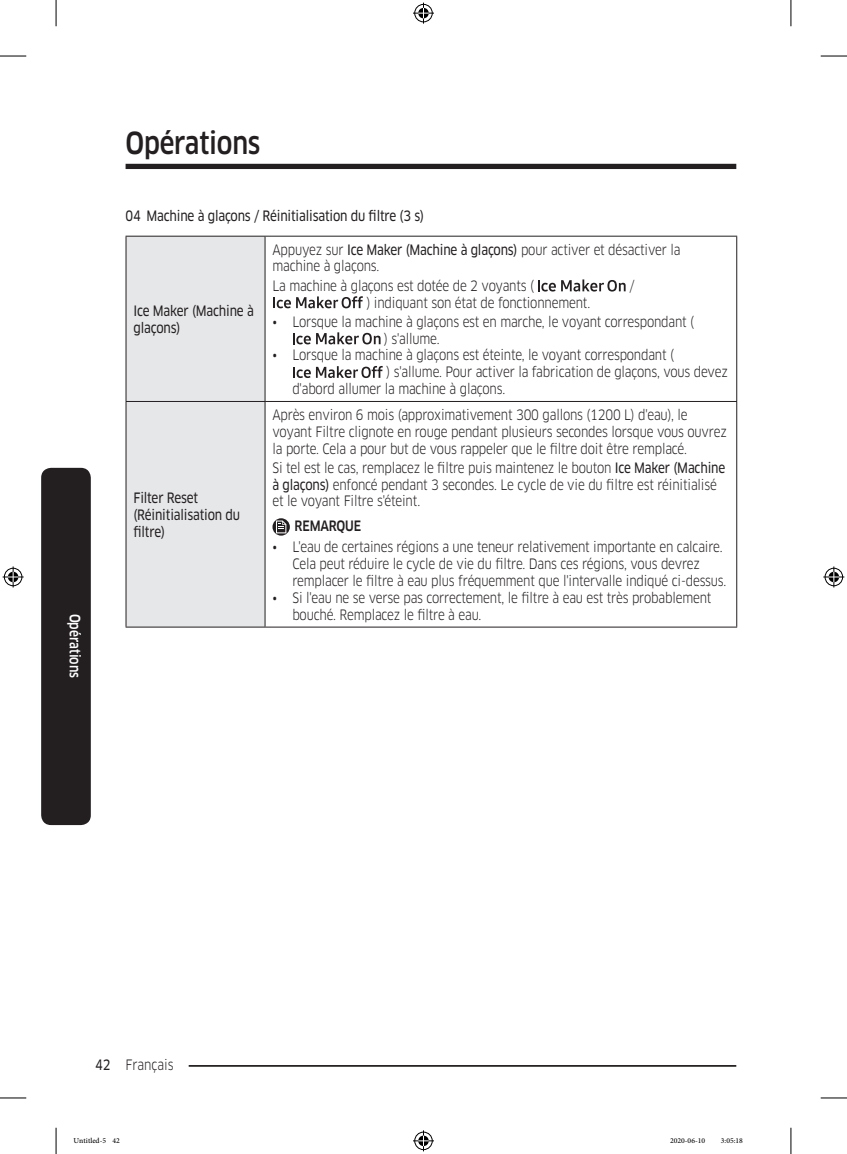
<style>
.page{position:relative;width:847px;height:1154px;background:#fff}
.page>*{position:absolute;margin:0;border:0;box-sizing:border-box;transform-origin:0 0}
.t1{font:500 29.75px "Samsung Clan Pro";letter-spacing:-.01em;color:#231f20;scale:.85 1}
.t2{font:14px/16.8px "Samsung Clan Pro";letter-spacing:-.015em;color:#231f20;scale:.85 1}
.t3{font:14px/16.8px "Samsung Clan Pro News";letter-spacing:-.015em;color:#231f20;scale:.85 1}
.t4{font:500 14px "Samsung Clan Pro";color:#fff;scale:.85 1}
.t5{font:500 14px "Samsung Clan Pro";letter-spacing:-.015em;color:#231f20;scale:.85 1}
.t6{font:10.5px "Adobe Arabic";color:#000}
.s1{font-family:"Samsung Clan Pro News"}
</style>
<div class="page">
<div style="left:125px;top:164px;width:611px;height:5px;background:#231f20"></div>
<hr style="left:125px;top:1065px;width:611px;height:2px;background:#231f20">
<div style="left:111px;top:1055px;width:78px;height:17px;background:#fff"></div>
<div style="left:41px;top:468px;width:50px;height:357px;background:#231f20;border-radius:10px"></div>
<div style="left:126px;top:237px;width:138px;height:390px;background:#e6e7e9"></div>
<hr style="left:125px;top:236px;width:140px;height:1px;background:#231f20">
<hr style="left:125px;top:237px;width:1px;height:164px;background:#231f20">
<hr style="left:265px;top:236px;width:471px;height:1px;background:#231f20">
<hr style="left:264px;top:237px;width:1px;height:164px;background:#231f20">
<hr style="left:736px;top:237px;width:1px;height:164px;background:#231f20">
<hr style="left:125px;top:401px;width:140px;height:1px;background:#231f20">
<hr style="left:125px;top:402px;width:1px;height:225px;background:#231f20">
<hr style="left:265px;top:401px;width:471px;height:1px;background:#231f20">
<hr style="left:264px;top:402px;width:1px;height:225px;background:#231f20">
<hr style="left:736px;top:402px;width:1px;height:225px;background:#231f20">
<hr style="left:125px;top:627px;width:140px;height:1px;background:#231f20">
<hr style="left:265px;top:627px;width:471px;height:1px;background:#231f20">
<svg style="left:538px;top:280px;width:17px;height:11px"></svg>
<svg style="left:561px;top:279px;width:64px;height:12px"></svg>
<svg style="left:273px;top:296px;width:89px;height:12px"></svg>
<svg style="left:293px;top:332px;width:87px;height:12px"></svg>
<svg style="left:293px;top:366px;width:89px;height:12px"></svg>
<svg style="left:272px;top:518px;width:18px;height:18px"></svg>
<svg style="left:276px;top:520px;width:10px;height:13px"></svg>
<svg style="left:0;top:56px;width:26px;height:1px"></svg>
<svg style="left:820px;top:56px;width:26px;height:1px"></svg>
<svg style="left:0;top:1097px;width:26px;height:1px"></svg>
<svg style="left:820px;top:1097px;width:26px;height:1px"></svg>
<svg style="left:56px;top:0;width:1px;height:26px"></svg>
<svg style="left:56px;top:1128px;width:1px;height:26px"></svg>
<svg style="left:790px;top:0;width:1px;height:26px"></svg>
<svg style="left:790px;top:1128px;width:1px;height:26px"></svg>
<svg style="left:413px;top:3px;width:21px;height:21px"></svg>
<svg style="left:413px;top:1130px;width:21px;height:21px"></svg>
<svg style="left:3px;top:566px;width:21px;height:21px"></svg>
<svg style="left:823px;top:566px;width:21px;height:21px"></svg>
<h1 class="t1" style="left:125px;top:125px;width:160px">Opérations</h1>
<p class="t3" style="left:125px;top:207px;width:352px">04 Machine à glaçons / Réinitialisation du filtre (3 s)</p>
<p class="t4" style="left:83px;top:613px;width:77px;rotate:90deg">Opérations</p>
<p class="t3" style="left:133px;top:302px;width:143px">Ice Maker (Machine à glaçons)</p>
<p class="t3" style="left:133px;top:489px;width:127px">Filter Reset (Réinitialisation du filtre)</p>
<p class="t2" style="left:272px;top:241px;width:481px">Appuyez sur <span class="s1">Ice Maker (Machine à glaçons)</span> pour activer et désactiver la machine à glaçons.</p>
<p class="t2" style="left:272px;top:277px;width:309px">La machine à glaçons est dotée de 2 voyants (</p>
<p class="t2" style="left:629px;top:277px;width:8px">/</p>
<p class="t2" style="left:366px;top:294px;width:264px">) indiquant son état de fonctionnement.</p>
<p class="t2" style="left:384px;top:313px;width:366px;text-indent:-112px">• Lorsque la machine à glaçons est en marche, le voyant correspondant ( ) s'allume.</p>
<p class="t2" style="left:272px;top:347px;width:473px">• Lorsque la machine à glaçons est éteinte, le voyant correspondant (</p>
<p class="t2" style="left:386px;top:364px;width:403px">) s'allume. Pour activer la fabrication de glaçons, vous devez</p>
<p class="t2" style="left:292px;top:380px;width:252px">d'abord allumer la machine à glaçons.</p>
<p class="t2" style="left:272px;top:406px;width:536px">Après environ 6 mois (approximativement 300 gallons (1200 L) d'eau), le voyant Filtre clignote en rouge pendant plusieurs secondes lorsque vous ouvrez la porte. Cela a pour but de vous rappeler que le filtre doit être remplacé.</p>
<p class="t2" style="left:272px;top:459px;width:534px">Si tel est le cas, remplacez le filtre puis maintenez le bouton <span class="s1">Ice Maker (Machine à glaçons)</span> enfoncé pendant 3 secondes. Le cycle de vie du filtre est réinitialisé et le voyant Filtre s'éteint.</p>
<p class="t5" style="left:294px;top:517px;width:80px">REMARQUE</p>
<p class="t2" style="left:292px;top:539px;width:512px;text-indent:-20px">• L'eau de certaines régions a une teneur relativement importante en calcaire.<br>Cela peut réduire le cycle de vie du filtre. Dans ces régions, vous devrez remplacer le filtre à eau plus fréquemment que l'intervalle indiqué ci-dessus.</p>
<p class="t2" style="left:292px;top:589px;width:494px;text-indent:-20px">• Si l'eau ne se verse pas correctement, le filtre à eau est très probablement bouché. Remplacez le filtre à eau.</p>
<p class="t2" style="left:95px;top:1056px;width:94px"><span class="s1">42</span> Français</p>
<p class="t6" style="left:74px;top:1133px;width:48px">Untitled-5 42</p>
<p class="t6" style="left:669px;top:1133px;width:37px">2020-06-10</p>
<p class="t6" style="left:720px;top:1133px;width:24px">3:05:18</p>
</div>
